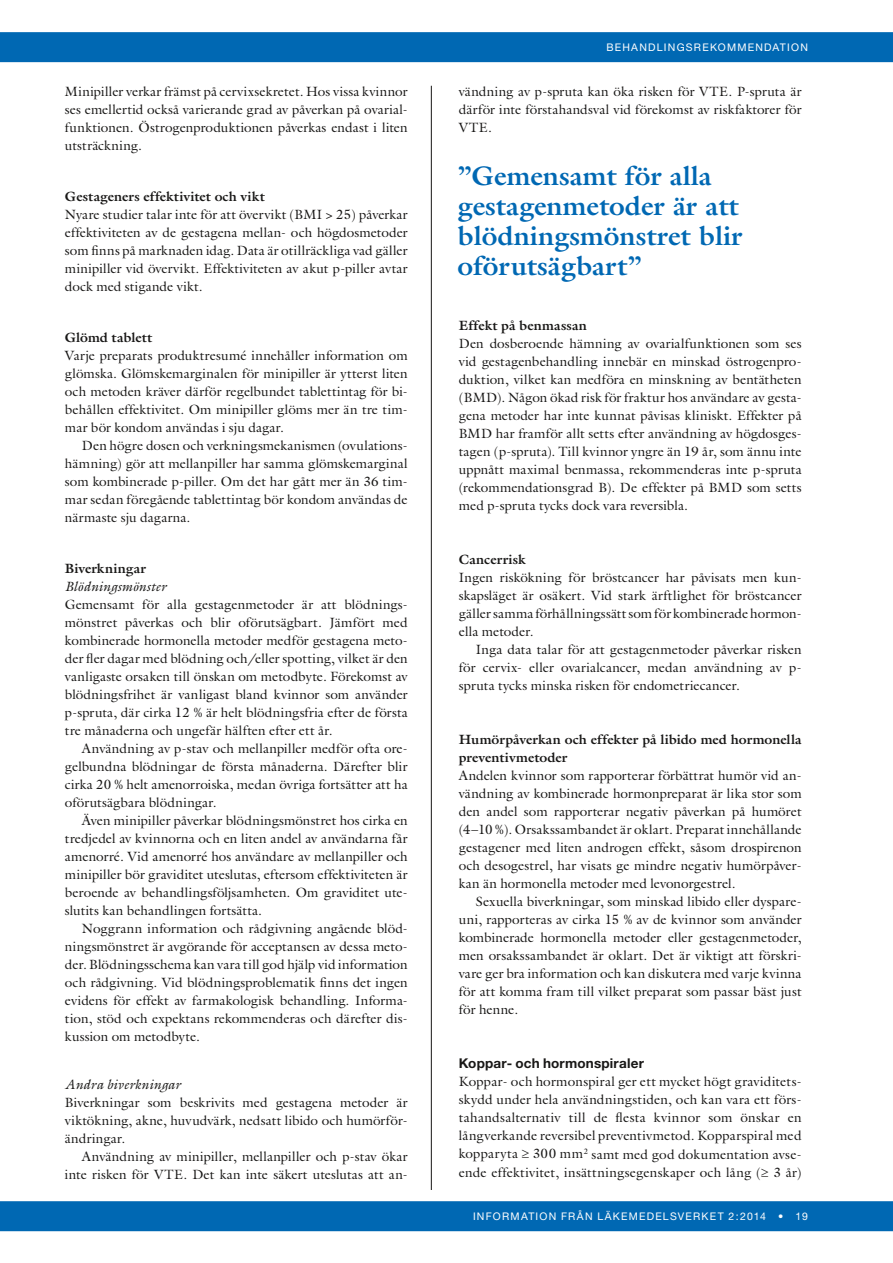
<style>
.page{position:relative;width:893px;height:1263px;background:#fff}
.page>*{position:absolute;margin:0;border:0;box-sizing:border-box;transform-origin:0 0}
.t1{font:700 27px/30px "Galliard LT";color:#0068b3}
.t2{font:13.5px/18px "Galliard LT";letter-spacing:.005em;color:#181716;text-align:justify}
.t3{font:700 13.5px/18px "Galliard LT";letter-spacing:.01em;color:#181716}
.t4{font:italic 13.5px "Galliard LT";letter-spacing:.01em;color:#181716}
.t5{font:700 13.5px "Helvetica Neue";letter-spacing:.015em;color:#181716}
.t6{font:10.5px "Helvetica Neue";letter-spacing:.12em;color:#fff}
</style>
<div class="page">
<div style="left:0;top:1201px;width:893px;height:30px;background:#0068b3"></div>
<div style="left:0;top:32px;width:893px;height:30px;background:#0068b3"></div>
<hr style="left:431px;top:86px;width:1px;height:1104px;background:#181716">
<p class="t2" style="left:65px;top:83px;width:344px">Minipiller verkar främst på cervixsekretet. Hos vissa kvinnor ses emellertid också varierande grad av påverkan på ovarial&shy;funktionen. Östrogenproduktionen påverkas endast i liten utsträckning.</p>
<p class="t3" style="left:65px;top:188px;width:201px">Gestageners effektivitet och vikt</p>
<p class="t2" style="left:65px;top:206px;width:344px">Nyare studier talar inte för att övervikt (BMI &gt; 25) påverkar effektiviteten av de gestagena mellan- och högdosmetoder som finns på marknaden idag. Data är otillräckliga vad gäller minipiller vid övervikt. Effektiviteten av akut p-piller avtar dock med stigande vikt.</p>
<p class="t3" style="left:65px;top:329px;width:89px">Glömd tablett</p>
<p class="t2" style="left:65px;top:347px;width:344px">Varje preparats produktresumé innehåller information om glömska. Glömskemarginalen för minipiller är ytterst liten och metoden kräver därför regelbundet tablettintag för bi&shy;behållen effektivitet. Om minipiller glöms mer än tre tim&shy;mar bör kondom användas i sju dagar.</p>
<p class="t2" style="left:65px;top:437px;width:344px;text-indent:17px">Den högre dosen och verkningsmekanismen (ovulations&shy;hämning) gör att mellanpiller har samma glömskemarginal som kombinerade p-piller. Om det har gått mer än 36 tim&shy;mar sedan föregående tablettintag bör kondom användas de närmaste sju dagarna.</p>
<p class="t3" style="left:65px;top:560px;width:83px">Biverkningar</p>
<p class="t4" style="left:65px;top:578px;width:103px">Blödningsmönster</p>
<p class="t2" style="left:65px;top:596px;width:344px">Gemensamt för alla gestagenmetoder är att blödnings&shy;mönstret påverkas och blir oförutsägbart. Jämfört med kombinerade hormonella metoder medför gestagena meto&shy;der fler dagar med blödning och/eller spotting, vilket är den vanligaste orsaken till önskan om metodbyte. Förekomst av blödningsfrihet är vanligast bland kvinnor som använder p-spruta, där cirka 12 % är helt blödningsfria efter de första tre månaderna och ungefär hälften efter ett år.</p>
<p class="t2" style="left:65px;top:740px;width:344px;text-indent:17px">Användning av p-stav och mellanpiller medför ofta ore&shy;gelbundna blödningar de första månaderna. Därefter blir cirka 20 % helt amenorroiska, medan övriga fortsätter att ha oförutsägbara blödningar.</p>
<p class="t2" style="left:65px;top:811px;width:344px;text-indent:17px">Även minipiller påverkar blödningsmönstret hos cirka en tredjedel av kvinnorna och en liten andel av användarna får amenorré. Vid amenorré hos användare av mellanpiller och minipiller bör graviditet uteslutas, eftersom effektiviteten är beroende av behandlingsföljsamheten. Om graviditet ute&shy;slutits kan behandlingen fortsätta.</p>
<p class="t2" style="left:65px;top:919px;width:344px;text-indent:17px">Noggrann information och rådgivning angående blöd&shy;ningsmönstret är avgörande för acceptansen av dessa meto&shy;der. Blödningsschema kan vara till god hjälp vid information och rådgivning. Vid blödningsproblematik finns det ingen evidens för effekt av farmakologisk behandling. Informa&shy;tion, stöd och expektans rekommenderas och därefter dis&shy;kussion om metodbyte.</p>
<p class="t4" style="left:65px;top:1076px;width:118px">Andra biverkningar</p>
<p class="t2" style="left:65px;top:1093px;width:344px">Biverkningar som beskrivits med gestagena metoder är viktökning, akne, huvudvärk, nedsatt libido och humörför&shy;ändringar.</p>
<p class="t2" style="left:65px;top:1147px;width:344px;text-align:right">Användning av minipiller, mellanpiller och p-stav ökar inte risken för VTE. Det kan inte säkert uteslutas att an-</p>
<p class="t6" style="left:606px;top:41px;width:203px">BEHANDLI NGSREKOMMENDATION</p>
<p class="t2" style="left:459px;top:82px;width:344px">vändning av p-spruta kan öka risken för VTE. P-spruta är därför inte förstahandsval vid förekomst av riskfaktorer för VTE.</p>
<h1 class="t1" style="left:458px;top:160px;width:287px">”Gemensamt för alla gestagenmetoder är att blödningsmönstret blir oförutsägbart”</h1>
<p class="t3" style="left:459px;top:316px;width:130px">Effekt på benmassan</p>
<p class="t2" style="left:459px;top:334px;width:344px">Den dosberoende hämning av ovarialfunktionen som ses vid gestagenbehandling innebär en minskad östrogenpro&shy;duktion, vilket kan medföra en minskning av bentätheten (BMD). Någon ökad risk för fraktur hos användare av gesta&shy;gena metoder har inte kunnat påvisas kliniskt. Effekter på BMD har framför allt setts efter användning av högdosges&shy;tagen (p-spruta). Till kvinnor yngre än 19 år, som ännu inte uppnått maximal benmassa, rekommenderas inte p-spruta (rekommendationsgrad B). De effekter på BMD som setts med p-spruta tycks dock vara reversibla.</p>
<p class="t3" style="left:459px;top:550px;width:68px">Cancerrisk</p>
<p class="t2" style="left:459px;top:568px;width:344px">Ingen riskökning för bröstcancer har påvisats men kun&shy;skapsläget är osäkert. Vid stark ärftlighet för bröstcancer gäller samma förhållningssätt som för kombinerade hormon&shy;ella metoder.</p>
<p class="t2" style="left:459px;top:640px;width:344px;text-indent:17px">Inga data talar för att gestagenmetoder påverkar risken för cervix- eller ovarialcancer, medan användning av p&shy;spruta tycks minska risken för endometriecancer.</p>
<p class="t3" style="left:459px;top:730px;width:344px">Humörpåverkan och effekter på libido med hormonella preventivmetoder</p>
<p class="t2" style="left:459px;top:766px;width:344px">Andelen kvinnor som rapporterar förbättrat humör vid an&shy;vändning av kombinerade hormonpreparat är lika stor som den andel som rapporterar negativ påverkan på humöret (4–10 %). Orsakssambandet är oklart. Preparat innehållande gestagener med liten androgen effekt, såsom drospirenon och desogestrel, har visats ge mindre negativ humörpåver&shy;kan än hormonella metoder med levonorgestrel.</p>
<p class="t2" style="left:459px;top:892px;width:344px;text-indent:17px">Sexuella biverkningar, som minskad libido eller dyspare&shy;uni, rapporteras av cirka 15 % av de kvinnor som använder kombinerade hormonella metoder eller gestagenmetoder, men orsakssambandet är oklart. Det är viktigt att förskri&shy;vare ger bra information och kan diskutera med varje kvinna för att komma fram till vilket preparat som passar bäst just för henne.</p>
<p class="t5" style="left:459px;top:1055px;width:187px">Koppar- och hormonspiraler</p>
<p class="t2" style="left:459px;top:1072px;width:344px">Koppar- och hormonspiral ger ett mycket högt graviditets&shy;skydd under hela användningstiden, och kan vara ett förs&shy;tahandsalternativ till de flesta kvinnor som önskar en långverkande reversibel preventivmetod. Kopparspiral med kopparyta ≥ 300 mm<sup>2</sup> samt med god dokumentation avse&shy;ende effektivitet, insättningsegenskaper och lång (≥ 3 år)</p>
<p class="t6" style="left:473px;top:1210px;width:336px">INFORMATION FRÅN LÄKEMEDELSVERKET 2:2014 • 19</p>
</div>
